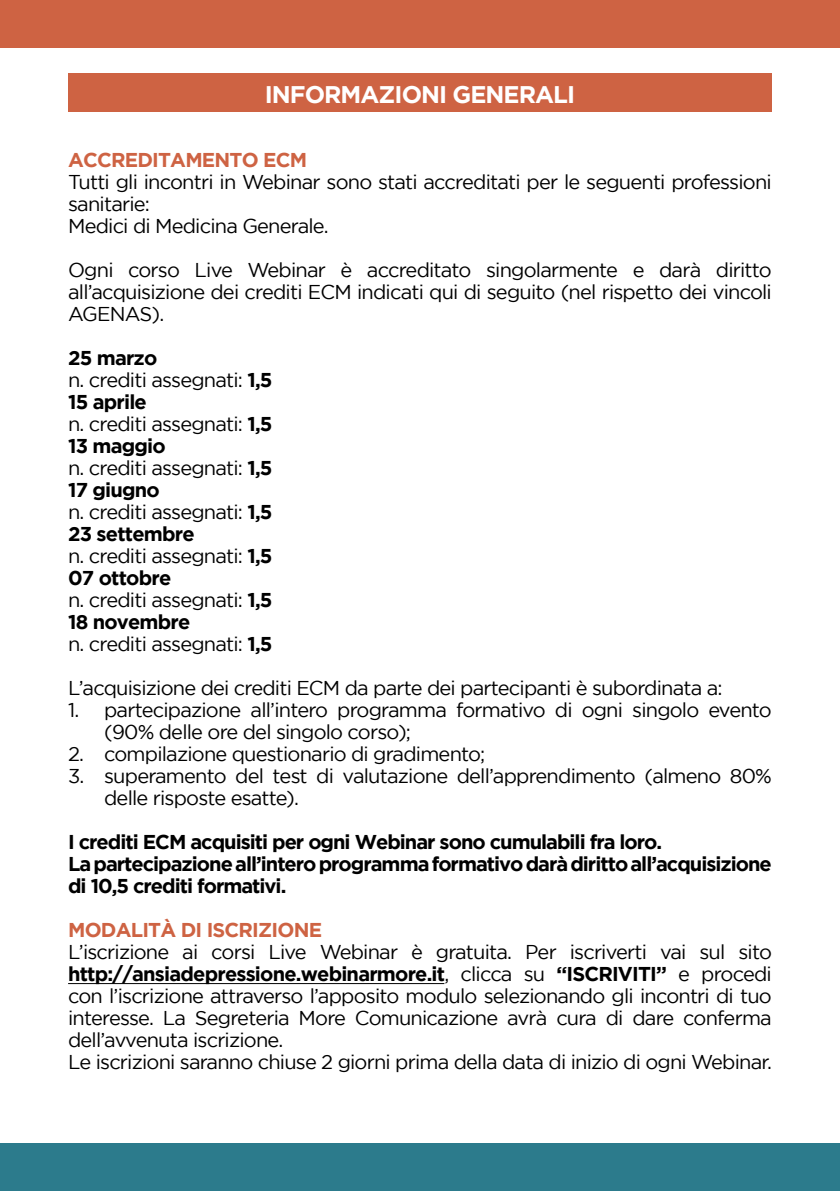
<style>
.page{position:relative;width:840px;height:1191px;background:#fff}
.page>*{position:absolute;margin:0;border:0;box-sizing:border-box;transform-origin:0 0}
.t1{font:700 24px "Gotham";letter-spacing:-.04em;color:#fff}
.t2{font:20px/22px "Gotham";letter-spacing:-.04em;color:#000}
.t3{font:700 20px/22px "Gotham";letter-spacing:-.05em;color:#000}
.t4{font:700 20px "Gotham";letter-spacing:-.04em;color:#ce6343}
.s1{font-weight:700}
</style>
<div class="page">
<div style="left:0;top:0;width:839px;height:48px;background:#ce6343"></div>
<div style="left:0;top:1143px;width:839px;height:48px;background:#2c7b8c"></div>
<div style="left:68px;top:74px;width:703px;height:38px;background:#ce6343"></div>
<hr style="left:68px;top:983px;width:376px;height:1px;background:#000">
<p class="t1" style="left:265px;top:80px;width:311px">INFORMAZIONI GENERALI</p>
<p class="t4" style="left:68px;top:148px;width:240px">ACCREDITAMENTO ECM</p>
<p class="t2" style="left:68px;top:170px;width:704px">Tutti gli incontri in Webinar sono stati accreditati per le seguenti professioni sanitarie:<br>Medici di Medicina Generale.</p>
<p class="t2" style="left:68px;top:258px;width:704px;text-align:justify">Ogni corso Live Webinar è accreditato singolarmente e darà diritto all’acquisizione dei crediti ECM indicati qui di seguito (nel rispetto dei vincoli AGENAS).</p>
<p class="t2" style="left:68px;top:346px;width:206px"><span class="s1">25 marzo<br></span>n. crediti assegnati: <span class="s1">1,5<br>15 aprile<br></span>n. crediti assegnati: <span class="s1">1,5<br>13 maggio<br></span>n. crediti assegnati: <span class="s1">1,5<br>17 giugno<br></span>n. crediti assegnati: <span class="s1">1,5<br>23 settembre<br></span>n. crediti assegnati: <span class="s1">1,5<br>07 ottobre<br></span>n. crediti assegnati: <span class="s1">1,5<br>18 novembre<br></span>n. crediti assegnati: <span class="s1">1,5</span></p>
<p class="t2" style="left:68px;top:676px;width:655px">L’acquisizione dei crediti ECM da parte dei partecipanti è subordinata a:</p>
<p class="t2" style="left:104px;top:698px;width:668px;text-indent:-36px">1. partecipazione all’intero programma formativo di ogni singolo evento (90% delle ore del singolo corso);</p>
<p class="t2" style="left:68px;top:742px;width:418px">2. compilazione questionario di gradimento;</p>
<p class="t2" style="left:104px;top:764px;width:669px;text-indent:-36px">3. superamento del test di valutazione dell’apprendimento (almeno 80% delle risposte esatte).</p>
<p class="t3" style="left:68px;top:830px;width:705px">I crediti ECM acquisiti per ogni Webinar sono cumulabili fra loro.<br>La partecipazione all’intero programma formativo darà diritto all’acquisizione di 10,5 crediti formativi.</p>
<p class="t4" style="left:68px;top:918px;width:255px">MODALITÀ DI ISCRIZIONE</p>
<p class="t2" style="left:68px;top:940px;width:705px">L’iscrizione ai corsi Live Webinar è gratuita. Per iscriverti vai sul sito <span class="s1">http://ansiadepressione.webinarmore.it</span>, clicca su <span class="s1">“ISCRIVITI”</span> e procedi con l’iscrizione attraverso l’apposito modulo selezionando gli incontri di tuo interesse. La Segreteria More Comunicazione avrà cura di dare conferma dell’avvenuta iscrizione.<br>Le iscrizioni saranno chiuse 2 giorni prima della data di inizio di ogni Webinar.</p>
</div>
